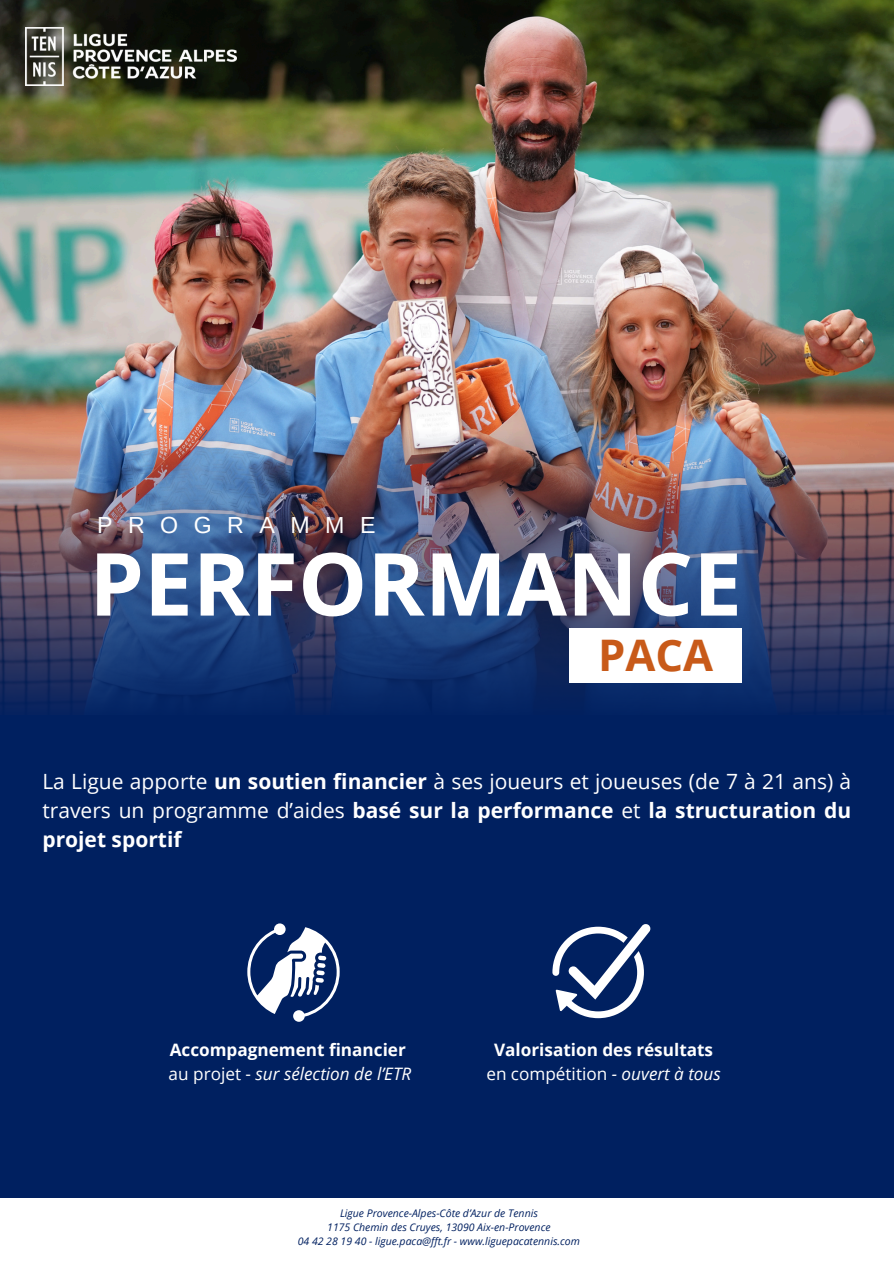
<style>
.page{position:relative;width:894px;height:1264px;background:#fff}
.page>*{position:absolute;margin:0;border:0;box-sizing:border-box;transform-origin:0 0}
.t1{font:700 87px "Open Sans";color:#fff}
.t2{font:700 43.5px "Open Sans";color:#c85a19}
.t3{font:23.25px "Arimo";letter-spacing:.665em;color:#fff}
.t4{font:21px/29.2px "Open Sans";color:#fff;text-align:justify}
.t5{font:700 17.1px/23.7px "Open Sans";color:#fff}
.t6{font:italic 10.5px "Open Sans";color:#002060}
.s1{font-weight:700}
.s2{font-weight:400}
.s3{font-weight:400;font-style:italic}
</style>
<div class="page">
<div style="left:0;top:0;width:893px;height:1263px;background:#002060"></div>
<img style="left:0;top:0;width:893px;height:429px">
<img style="left:0;top:429px;width:893px;height:280px">
<img style="left:25px;top:27px;width:212px;height:58px">
<div style="left:569px;top:628px;width:172px;height:54px;background:#fff"></div>
<svg style="left:247px;top:923px;width:92px;height:98px"></svg>
<svg style="left:552px;top:924px;width:98px;height:93px"></svg>
<div style="left:0;top:1197px;width:893px;height:66px;background:#fff"></div>
<h3 class="t3" style="left:97px;top:511px;width:280px">PROGRAMME</h3>
<h1 class="t1" style="left:89px;top:522px;width:654px">PERFORMANCE</h1>
<h2 class="t2" style="left:598px;top:624px;width:117px">PACA</h2>
<h4 class="t4" style="left:42px;top:766px;width:810px">La Ligue apporte <span class="s1">un soutien financier</span> à ses joueurs et joueuses (de 7 à 21 ans) à travers un programme d’aides <span class="s1">basé sur la performance</span> et <span class="s1">la structuration du projet sportif</span></h4>
<p class="t5" style="left:169px;top:1037px;width:244px">Accompagnement financier <span class="s2">au projet -</span> <span class="s3">sur sélection de l’ETR</span></p>
<p class="t5" style="left:486px;top:1037px;width:236px;text-align:center">Valorisation des résultats <span class="s2">en compétition</span> <span class="s3">- ouvert à tous</span></p>
<h5 class="t6" style="left:340px;top:1205px;width:199px">Ligue Provence-Alpes-Côte d’Azur de Tennis</h5>
<h5 class="t6" style="left:327px;top:1219px;width:225px">1175 Chemin des Cruyes, 13090 Aix-en-Provence</h5>
<p class="t6" style="left:298px;top:1233px;width:283px">04 42 28 19 40 - ligue.paca@fft.fr - www.liguepacatennis.com</p>
</div>
